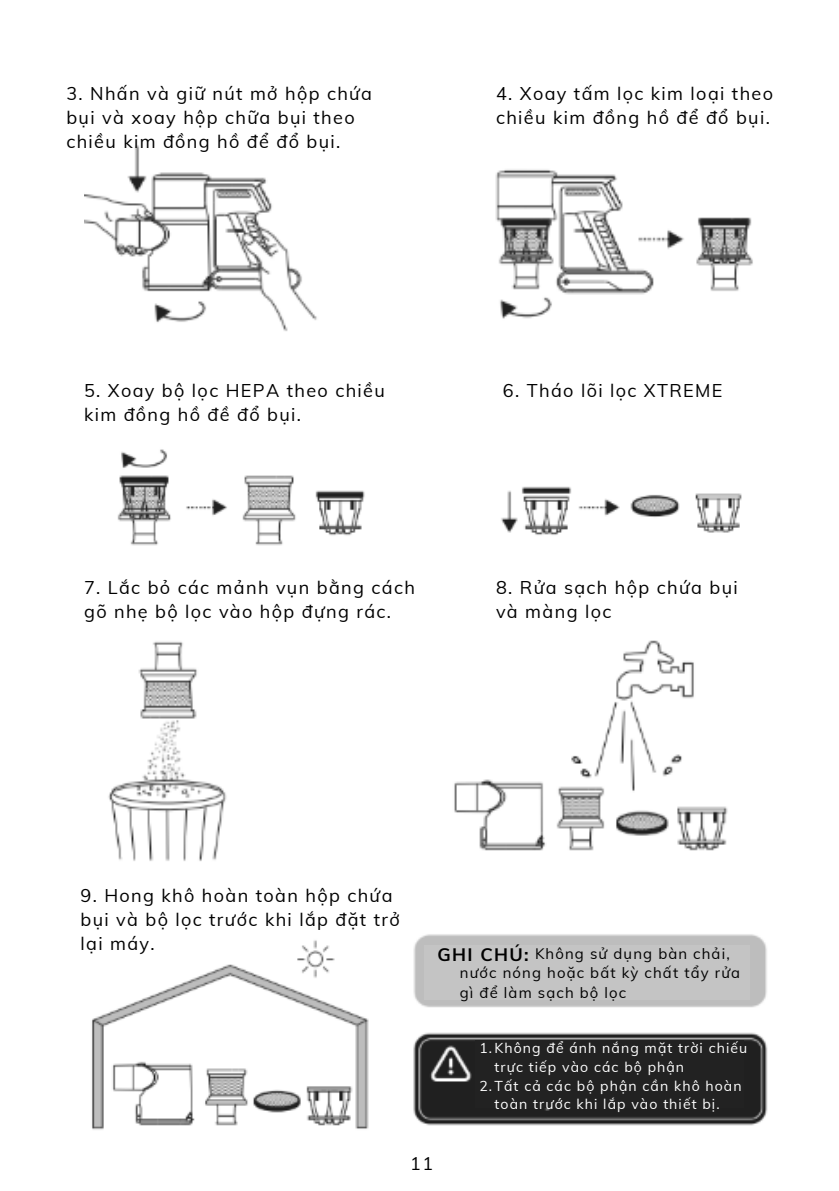
<style>
.page{position:relative;width:839px;height:1191px;background:#fff}
.page>*{position:absolute;margin:0;border:0;box-sizing:border-box;transform-origin:0 0}
.t1{font:18px/24px "Muli";letter-spacing:.075em;color:#000}
.t2{font:700 18px "Muli";letter-spacing:.075em;color:#000}
.t3{font:14.8px/19.8px "Muli";letter-spacing:.075em;color:#000}
.t4{font:14px/18.8px "Muli";letter-spacing:.075em;color:#fff}
</style>
<div class="page">
<img style="left:84px;top:145px;width:669px;height:186px">
<img style="left:117px;top:449px;width:625px;height:97px">
<img style="left:108px;top:640px;width:620px;height:221px">
<img style="left:92px;top:934px;width:676px;height:196px">
<div style="left:475px;top:1041px;width:269px;height:67px;background:#222"></div>
<div style="left:424px;top:945px;width:325px;height:54px;background:#c4c4c4"></div>
<p class="t1" style="left:66px;top:81px;width:307px">3. Nhấn và giữ nút mở hộp chứa bụi và xoay hộp chữa bụi theo chiều kim đồng hồ để đổ bụi.</p>
<p class="t1" style="left:496px;top:81px;width:278px">4. Xoay tấm lọc kim loại theo chiều kim đồng hồ để đổ bụi.</p>
<p class="t1" style="left:84px;top:378px;width:302px">5. Xoay bộ lọc HEPA theo chiều kim đồng hồ đề đổ bụi.</p>
<p class="t1" style="left:503px;top:378px;width:221px">6. Tháo lõi lọc XTREME</p>
<p class="t1" style="left:84px;top:575px;width:332px">7. Lắc bỏ các mảnh vụn bằng cách gõ nhẹ bộ lọc vào hộp đựng rác.</p>
<p class="t1" style="left:496px;top:575px;width:243px">8. Rửa sạch hộp chứa bụi</p>
<p class="t1" style="left:496px;top:599px;width:117px">và màng lọc</p>
<p class="t1" style="left:80px;top:883px;width:320px">9. Hong khô hoàn toàn hộp chứa bụi và bộ lọc trước khi lắp đặt trở lại máy.</p>
<p class="t2" style="left:437px;top:943px;width:93px">GHI CHÚ:</p>
<p class="t3" style="left:460px;top:943px;width:282px;text-indent:75px">Không sử dụng bàn chải, nước nóng hoặc bất kỳ chất tẩy rửa gì để làm sạch bộ lọc</p>
<p class="t4" style="left:494px;top:1039px;width:254px;text-indent:-15px">1.Không để ánh nắng mặt trời chiếu trực tiếp vào các bộ phận</p>
<p class="t4" style="left:479px;top:1076px;width:264px;text-align:center">2.Tất cả các bộ phận cần khô hoàn toàn trước khi lắp vào thiết bị.</p>
<p class="t1" style="left:410px;top:1151px;width:24px">11</p>
</div>
